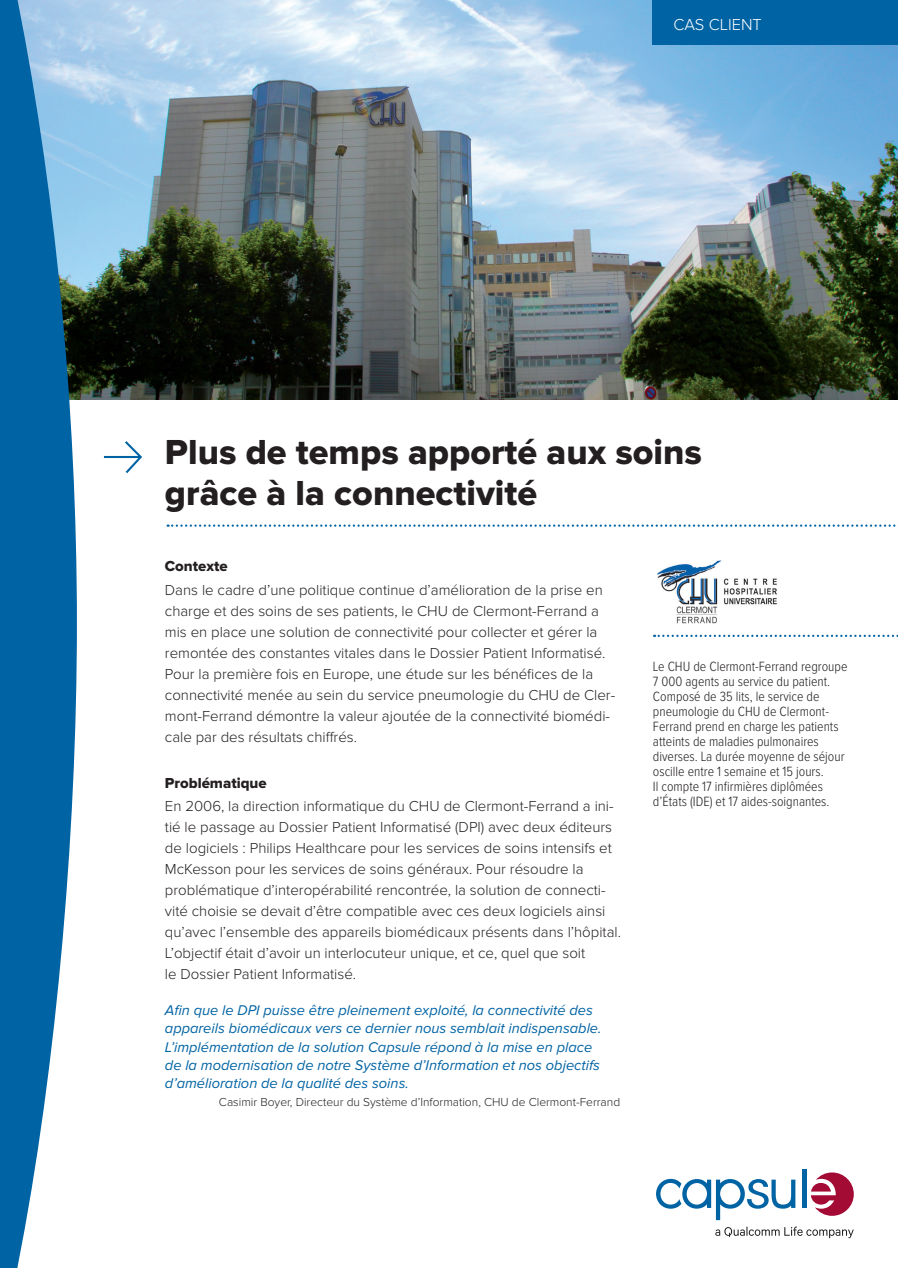
<style>
.page{position:relative;width:898px;height:1268px;background:#fff}
.page>*{position:absolute;margin:0;border:0;box-sizing:border-box;transform-origin:0 0}
.t1{font:36px/40.5px "Proxima Nova Extrabld";color:#231f20}
.t2{font:300 16.5px "Proxima Nova";color:#fff}
.t3{font:300 15px/21px "Proxima Nova";color:#231f20}
.t4{font:15px "Proxima Nova Extrabld";color:#231f20}
.t5{font:italic 14.7px/18px "Proxima Nova";color:#0063a4}
.t6{font:300 13.8px/15px "Proxima Nova Cond";color:#231f20}
.t7{font:300 12px "Proxima Nova";color:#231f20}
</style>
<div class="page">
<img style="left:77px;top:0;width:820px;height:400px">
<svg style="left:0;top:0;width:77px;height:1267px;background:#3382b5"></svg>
<div style="left:652px;top:0;width:245px;height:45px;background:#0063a4"></div>
<svg style="left:167px;top:524px;width:731px;height:2px"></svg>
<hr style="left:104px;top:456px;width:36px;height:2px;background:#0063a4">
<svg style="left:123px;top:441px;width:19px;height:33px"></svg>
<img style="left:657px;top:560px;width:120px;height:64px">
<svg style="left:653px;top:634px;width:245px;height:3px"></svg>
<svg style="left:656px;top:1178px;width:139px;height:41px"></svg>
<svg style="left:802px;top:1169px;width:3px;height:38px"></svg>
<svg style="left:810px;top:1172px;width:43px;height:43px"></svg>
<svg style="left:715px;top:1226px;width:138px;height:11px"></svg>
<p class="t2" style="left:673px;top:15px;width:90px">CAS CLIENT</p>
<p class="t1" style="left:165px;top:433px;width:538px">Plus de temps apporté aux soins grâce à la connectivité</p>
<p class="t4" style="left:165px;top:557px;width:64px">Contexte</p>
<p class="t3" style="left:165px;top:579px;width:451px">Dans le cadre d’une politique continue d’amélioration de la prise en charge et des soins de ses patients, le CHU de Clermont-Ferrand a mis en place une solution de connectivité pour collecter et gérer la remontée des constantes vitales dans le Dossier Patient Informatisé.<br>Pour la première fois en Europe, une étude sur les bénéfices de la connectivité menée au sein du service pneumologie du CHU de Cler&shy;mont-Ferrand démontre la valeur ajoutée de la connectivité biomédi&shy;cale par des résultats chiffrés.</p>
<p class="t4" style="left:165px;top:774px;width:103px">Problématique</p>
<p class="t3" style="left:165px;top:795px;width:457px">En 2006, la direction informatique du CHU de Clermont-Ferrand a ini&shy;tié le passage au Dossier Patient Informatisé (DPI) avec deux éditeurs de logiciels : Philips Healthcare pour les services de soins intensifs et McKesson pour les services de soins généraux. Pour résoudre la problématique d’interopérabilité rencontrée, la solution de connecti&shy;vité choisie se devait d’être compatible avec ces deux logiciels ainsi qu’avec l’ensemble des appareils biomédicaux présents dans l’hôpital.<br>L’objectif était d’avoir un interlocuteur unique, et ce, quel que soit<br>le Dossier Patient Informatisé.</p>
<p class="t5" style="left:165px;top:1001px;width:438px">Afin que le DPI puisse être pleinement exploité, la connectivité des appareils biomédicaux vers ce dernier nous semblait indispensable.<br>L’implémentation de la solution Capsule répond à la mise en place de la modernisation de notre Système d’Information et nos objectifs d’amélioration de la qualité des soins.</p>
<p class="t7" style="left:219px;top:1094px;width:402px">Casimir Boyer, Directeur du Système d’Information, CHU de Clermont-Ferrand</p>
<p class="t6" style="left:652px;top:659px;width:196px">Le CHU de Clermont-Ferrand regroupe 7 000 agents au service du patient.<br>Composé de 35 lits, le service de pneumologie du CHU de Clermont-Ferrand prend en charge les patients atteints de maladies pulmonaires diverses. La durée moyenne de séjour oscille entre 1 semaine et 15 jours.<br>Il compte 17 infirmières diplômées d’États (IDE) et 17 aides-soignantes.</p>
</div>
